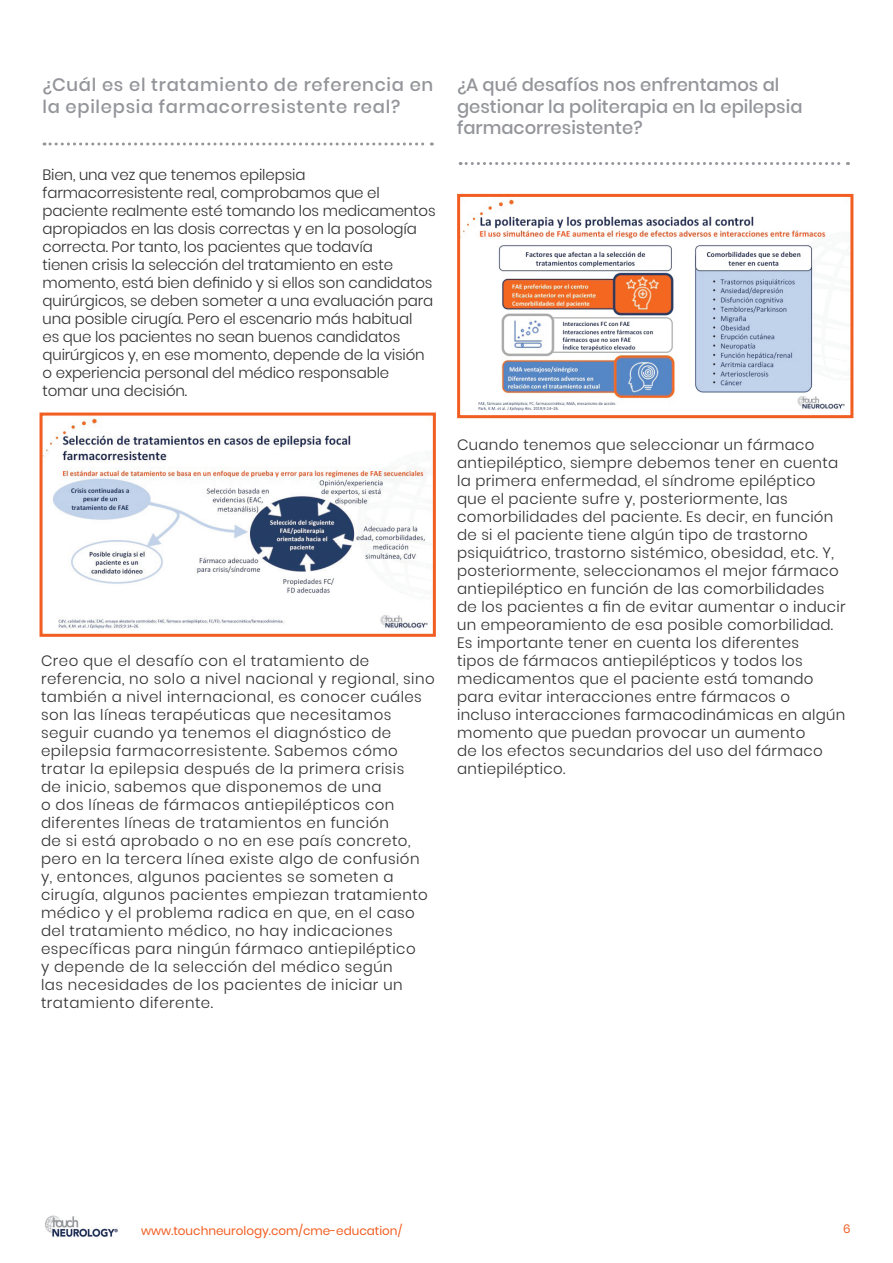
<style>
.page{position:relative;width:893px;height:1263px;background:#fff}
.page>*{position:absolute;margin:0;border:0;box-sizing:border-box;transform-origin:0 0}
.t1{font:500 18px/21.6px "Poppins";color:#94959a}
.t2{font:500 18px/21.6px "Poppins";letter-spacing:.04em;color:#94959a}
.t3{font:300 15px/18px "Poppins";letter-spacing:.02em;color:#312f30}
.t4{font:300 15px/18px "Poppins";letter-spacing:-.01em;color:#312f30}
.t5{font:12px "Poppins";color:#f25d21}
</style>
<div class="page">
<img style="left:45px;top:1215px;width:73px;height:22px">
<img style="left:45px;top:418px;width:383px;height:211px">
<div style="left:40px;top:412px;width:396px;height:225px;border:3px solid #f25d21"></div>
<svg style="left:44px;top:143px;width:388px;height:3px"></svg>
<img style="left:462px;top:199px;width:383px;height:212px">
<div style="left:457px;top:194px;width:396px;height:224px;border:3px solid #f25d21"></div>
<svg style="left:460px;top:162px;width:388px;height:3px"></svg>
<p class="t2" style="left:43px;top:74px;width:392px">¿Cuál es el tratamiento de referencia en la epilepsia farmacorresistente real?</p>
<p class="t4" style="left:43px;top:166px;width:395px">Bien, una vez que tenemos epilepsia farmacorresistente real, comprobamos que el paciente realmente esté tomando los medicamentos apropiados en las dosis correctas y en la posología correcta. Por tanto, los pacientes que todavía<br>tienen crisis la selección del tratamiento en este momento, está bien definido y si ellos son candidatos quirúrgicos, se deben someter a una evaluación para una posible cirugía. Pero el escenario más habitual<br>es que los pacientes no sean buenos candidatos quirúrgicos y, en ese momento, depende de la visión o experiencia personal del médico responsable tomar una decisión.</p>
<p class="t3" style="left:41px;top:652px;width:395px">Creo que el desafío con el tratamiento de referencia, no solo a nivel nacional y regional, sino también a nivel internacional, es conocer cuáles son las líneas terapéuticas que necesitamos seguir cuando ya tenemos el diagnóstico de epilepsia farmacorresistente. Sabemos cómo tratar la epilepsia después de la primera crisis<br>de inicio, sabemos que disponemos de una<br>o dos líneas de fármacos antiepilépticos con diferentes líneas de tratamientos en función<br>de si está aprobado o no en ese país concreto, pero en la tercera línea existe algo de confusión<br>y, entonces, algunos pacientes se someten a cirugía, algunos pacientes empiezan tratamiento médico y el problema radica en que, en el caso del tratamiento médico, no hay indicaciones específicas para ningún fármaco antiepiléptico<br>y depende de la selección del médico según<br>las necesidades de los pacientes de iniciar un tratamiento diferente.</p>
<p class="t1" style="left:457px;top:74px;width:347px">¿A qué desafíos nos enfrentamos al gestionar la politerapia en la epilepsia farmacorresistente?</p>
<p class="t3" style="left:457px;top:436px;width:390px">Cuando tenemos que seleccionar un fármaco antiepiléptico, siempre debemos tener en cuenta la primera enfermedad, el síndrome epiléptico que el paciente sufre y, posteriormente, las comorbilidades del paciente. Es decir, en función de si el paciente tiene algún tipo de trastorno psiquiátrico, trastorno sistémico, obesidad, etc. Y, posteriormente, seleccionamos el mejor fármaco antiepiléptico en función de las comorbilidades de los pacientes a fin de evitar aumentar o inducir un empeoramiento de esa posible comorbilidad.<br>Es importante tener en cuenta los diferentes<br>tipos de fármacos antiepilépticos y todos los medicamentos que el paciente está tomando para evitar interacciones entre fármacos o incluso interacciones farmacodinámicas en algún momento que puedan provocar un aumento<br>de los efectos secundarios del uso del fármaco antiepiléptico.</p>
<p class="t5" style="left:141px;top:1224px;width:262px">www.touchneurology.com/cme-education/</p>
<p class="t5" style="left:843px;top:1222px;width:9px">6</p>
</div>
